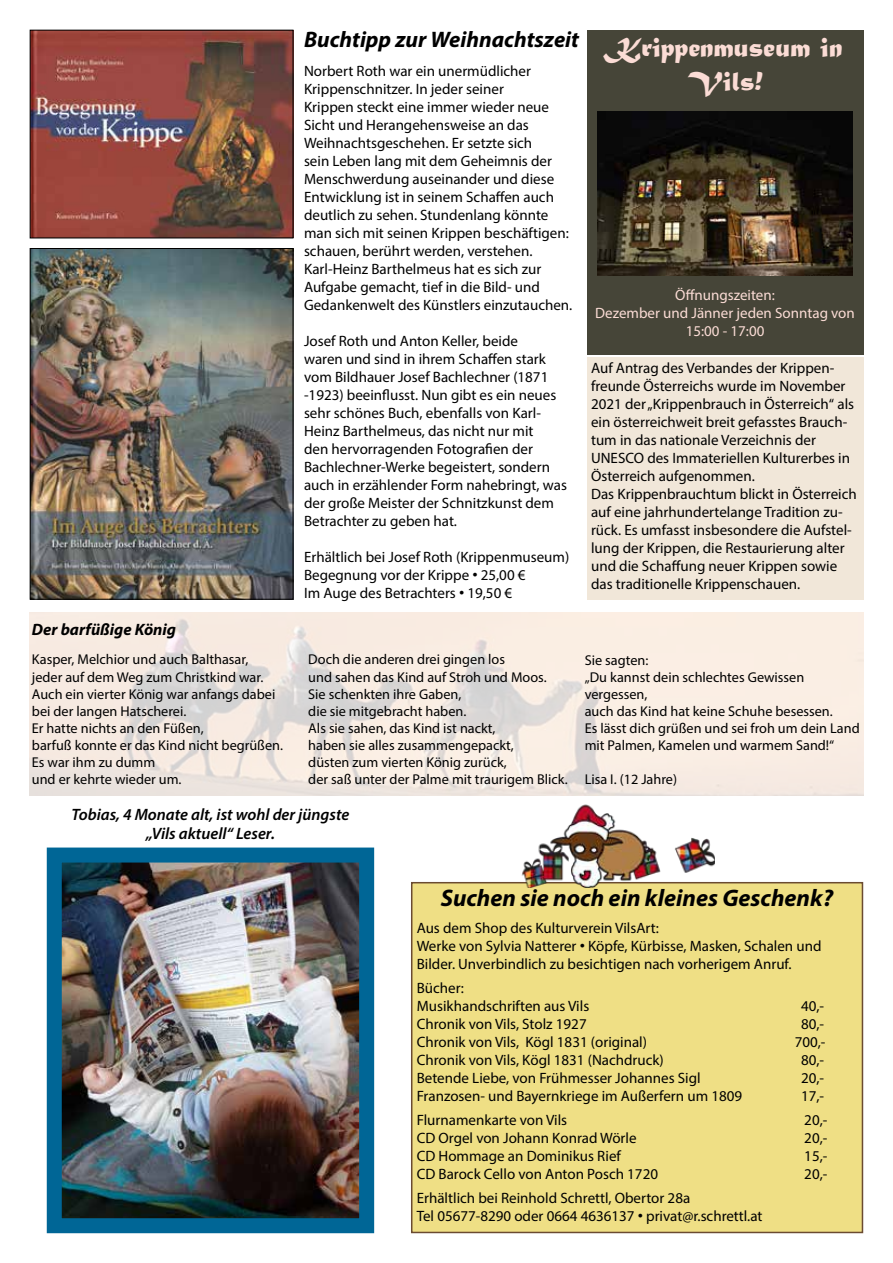
<style>
.page{position:relative;width:893px;height:1263px;background:#fff}
.page>*{position:absolute;margin:0;border:0;box-sizing:border-box;transform-origin:0 0}
.t1{font:28.5px/34.2px "Matura MT Script Capitals";color:#fbdcd5;text-align:center}
.t2{font:italic 700 24px "Myriad Pro";color:#000}
.t3{font:italic 700 22.5px "Myriad Pro";color:#000}
.t4{font:italic 600 16.5px/19.8px "Myriad Pro";color:#000;text-align:center}
.t5{font:italic 700 16.5px "Myriad Pro";color:#000}
.t6{font:15px/18px "Myriad Pro";color:#000}
.t7{font:15px/18px "Myriad Pro";color:#fbdcd5;text-align:center}
.t8{font:14.25px/17.1px "Myriad Pro";color:#000}
.s1{font-family:"Arial"}
</style>
<div class="page">
<img style="left:30px;top:612px;width:833px;height:183px">
<img style="left:32px;top:250px;width:259px;height:348px">
<div style="left:30px;top:248px;width:263px;height:352px;border:1px solid #000"></div>
<img style="left:32px;top:32px;width:259px;height:204px">
<div style="left:30px;top:30px;width:263px;height:208px;border:1px solid #000"></div>
<div style="left:587px;top:30px;width:276px;height:324px;background:#464538"></div>
<img style="left:597px;top:111px;width:256px;height:165px">
<div style="left:587px;top:357px;width:276px;height:243px;background:#f1e7d9"></div>
<img style="left:63px;top:863px;width:295px;height:354px">
<div style="left:47px;top:847px;width:327px;height:386px;border:15px solid #006696"></div>
<div style="left:412px;top:883px;width:450px;height:349px;background:#efdf85"></div>
<div style="left:411px;top:882px;width:452px;height:351px;border:2px solid #6b4b31"></div>
<img style="left:519px;top:804px;width:195px;height:84px">
<h3 class="t3" style="left:304px;top:24px;width:277px">Buchtipp zur Weihnachtszeit</h3>
<p class="t6" style="left:304px;top:61px;width:270px">Norbert Roth war ein unermüdlicher Krippenschnitzer. In jeder seiner<br>Krippen steckt eine immer wieder neue Sicht und Herangehensweise an das Weihnachtsgeschehen. Er setzte sich<br>sein Leben lang mit dem Geheimnis der Menschwerdung auseinander und diese Entwicklung ist in seinem Schaffen auch deutlich zu sehen. Stundenlang könnte man sich mit seinen Krippen beschäftigen: schauen, berührt werden, verstehen.<br>Karl-Heinz Barthelmeus hat es sich zur Aufgabe gemacht, tief in die Bild- und Gedankenwelt des Künstlers einzutauchen.</p>
<p class="t6" style="left:304px;top:331px;width:264px">Josef Roth und Anton Keller, beide<br>waren und sind in ihrem Schaffen stark vom Bildhauer Josef Bachlechner (1871 -1923) beeinflusst. Nun gibt es ein neues sehr schönes Buch, ebenfalls von Karl-Heinz Barthelmeus, das nicht nur mit<br>den hervorragenden Fotografien der Bachlechner-Werke begeistert, sondern auch in erzählender Form nahebringt, was der große Meister der Schnitzkunst dem Betrachter zu geben hat.</p>
<p class="t6" style="left:304px;top:547px;width:267px">Erhältlich bei Josef Roth (Krippenmuseum)<br>Begegnung vor der Krippe <span class="s1">•</span> 25,00 €<br>Im Auge des Betrachters <span class="s1">•</span> 19,50 €</p>
<h1 class="t1" style="left:607px;top:33px;width:237px">Krippenmuseum in<br>Vils!</h1>
<p class="t7" style="left:595px;top:286px;width:261px">Öffnungszeiten:<br>Dezember und Jänner jeden Sonntag von<br>15:00 - 17:00</p>
<p class="t6" style="left:591px;top:358px;width:267px">Auf Antrag des Verbandes der Krippen&shy;freunde Österreichs wurde im November 2021 der „Krippenbrauch in Österreich“ als ein österreichweit breit gefasstes Brauch&shy;tum in das nationale Verzeichnis der UNESCO des Immateriellen Kulturerbes in Österreich aufgenommen.<br>Das Krippenbrauchtum blickt in Österreich auf eine jahrhundertelange Tradition zu&shy;rück. Es umfasst insbesondere die Aufstel&shy;lung der Krippen, die Restaurierung alter und die Schaffung neuer Krippen sowie das traditionelle Krippenschauen.</p>
<p class="t5" style="left:32px;top:619px;width:146px">Der barfüßige König</p>
<p class="t8" style="left:32px;top:651px;width:253px">Kasper, Melchior und auch Balthasar,<br>jeder auf dem Weg zum Christkind war.<br>Auch ein vierter König war anfangs dabei bei der langen Hatscherei.<br>Er hatte nichts an den Füßen,<br>barfuß konnte er das Kind nicht begrüßen.<br>Es war ihm zu dumm<br>und er kehrte wieder um.</p>
<p class="t8" style="left:308px;top:651px;width:261px">Doch die anderen drei gingen los<br>und sahen das Kind auf Stroh und Moos.<br>Sie schenkten ihre Gaben,<br>die sie mitgebracht haben.<br>Als sie sahen, das Kind ist nackt,<br>haben sie alles zusammengepackt,<br>düsten zum vierten König zurück,<br>der saß unter der Palme mit traurigem Blick.</p>
<p class="t8" style="left:585px;top:651px;width:277px">Sie sagten:<br>„Du kannst dein schlechtes Gewissen vergessen,<br>auch das Kind hat keine Schuhe besessen.<br>Es lässt dich grüßen und sei froh um dein Land mit Palmen, Kamelen und warmem Sand!“</p>
<p class="t8" style="left:585px;top:771px;width:94px">Lisa I. (12 Jahre)</p>
<p class="t4" style="left:72px;top:804px;width:279px">Tobias, 4 Monate alt, ist wohl der jüngste „Vils aktuell“ Leser.</p>
<h2 class="t2" style="left:441px;top:882px;width:394px">Suchen sie noch ein kleines Geschenk?</h2>
<p class="t6" style="left:417px;top:918px;width:406px">Aus dem Shop des Kulturverein VilsArt:<br>Werke von Sylvia Natterer <span class="s1">•</span> Köpfe, Kürbisse, Masken, Schalen und<br>Bilder. Unverbindlich zu besichtigen nach vorherigem Anruf.</p>
<p class="t6" style="left:417px;top:978px;width:174px">Bücher:<br>Musikhandschriften aus Vils</p>
<p class="t6" style="left:801px;top:996px;width:25px">40,-</p>
<p class="t6" style="left:417px;top:1014px;width:171px">Chronik von Vils, Stolz 1927</p>
<p class="t6" style="left:801px;top:1014px;width:25px">80,-</p>
<p class="t6" style="left:417px;top:1032px;width:232px">Chronik von Vils, Kögl 1831 (original)</p>
<p class="t6" style="left:795px;top:1032px;width:32px">700,-</p>
<p class="t6" style="left:417px;top:1050px;width:249px">Chronik von Vils, Kögl 1831 (Nachdruck)</p>
<p class="t6" style="left:801px;top:1050px;width:25px">80,-</p>
<p class="t6" style="left:417px;top:1068px;width:286px">Betende Liebe, von Frühmesser Johannes Sigl</p>
<p class="t6" style="left:801px;top:1068px;width:25px">20,-</p>
<p class="t6" style="left:417px;top:1086px;width:327px">Franzosen- und Bayernkriege im Außerfern um 1809</p>
<p class="t6" style="left:801px;top:1086px;width:25px">17,-</p>
<p class="t6" style="left:417px;top:1110px;width:152px">Flurnamenkarte von Vils</p>
<p class="t6" style="left:804px;top:1110px;width:25px">20,-</p>
<p class="t6" style="left:417px;top:1128px;width:221px">CD Orgel von Johann Konrad Wörle</p>
<p class="t6" style="left:804px;top:1128px;width:25px">20,-</p>
<p class="t6" style="left:417px;top:1146px;width:206px">CD Hommage an Dominikus Rief</p>
<p class="t6" style="left:804px;top:1146px;width:25px">15,-</p>
<p class="t6" style="left:417px;top:1164px;width:243px">CD Barock Cello von Anton Posch 1720</p>
<p class="t6" style="left:804px;top:1164px;width:25px">20,-</p>
<p class="t6" style="left:417px;top:1188px;width:347px">Erhältlich bei Reinhold Schrettl, Obertor 28a<br>Tel 05677-8290 oder 0664 4636137 <span class="s1">•</span> privat@r.schrettl.at</p>
</div>
